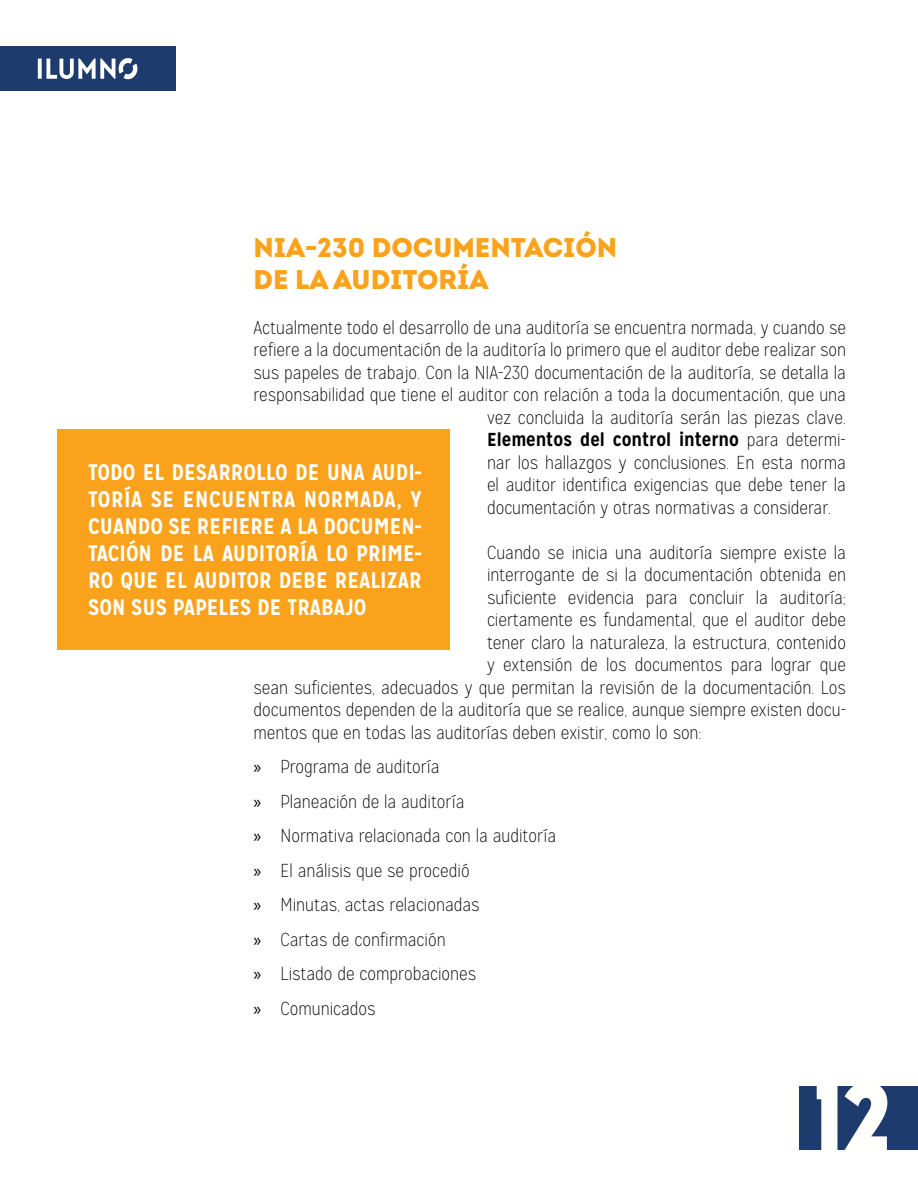
<style>
.page{position:relative;width:918px;height:1188px;background:#fff}
.page>*{position:absolute;margin:0;border:0;box-sizing:border-box;transform-origin:0 0}
.t1{font:900 97.5px "Mission Gothic";color:#fffffe}
.t2{font:900 27px/32.4px "Intro";color:#faa21b}
.t3{font:700 22.5px/27px "Mission Gothic";color:#fff;text-align:justify}
.t4{font:100 18.75px/34.5px "Mission Gothic";color:#000}
.t5{font:700 18.75px "Mission Gothic";color:#000}
.s1{font-weight:100}
.s2{font-family:"Myriad Pro";font-weight:400}
</style>
<div class="page">
<div style="left:799px;top:1087px;width:119px;height:63px;background:#1d3c6d"></div>
<div style="left:0;top:46px;width:175px;height:45px;background:#1d3c6d"></div>
<svg style="left:38px;top:58px;width:99px;height:21px"></svg>
<div style="left:57px;top:429px;width:393px;height:221px;background:#faa21b"></div>
<h2 class="t2" style="left:254px;top:230px;width:365px">NIA-230 DOCUMENTACIÓN<br>DE LA AUDITORÍA</h2>
<p class="t4" style="left:254px;top:310px;width:594px">Actualmente todo el desarrollo de una auditoría se encuentra normada, y cuando se</p>
<p class="t4" style="left:254px;top:333px;width:594px">refiere a la documentación de la auditoría lo primero que el auditor debe realizar son</p>
<p class="t4" style="left:254px;top:355px;width:594px">sus papeles de trabajo. Con la NIA-230 documentación de la auditoría, se detalla la</p>
<p class="t4" style="left:254px;top:378px;width:594px">responsabilidad que tiene el auditor con relación a toda la documentación, que una</p>
<p class="t4" style="left:487px;top:400px;width:360px">vez concluida la auditoría serán las piezas clave.</p>
<p class="t5" style="left:487px;top:428px;width:360px">Elementos del control interno <span class="s1">para determi-</span></p>
<p class="t4" style="left:487px;top:445px;width:360px">nar los hallazgos y conclusiones. En esta norma</p>
<p class="t4" style="left:487px;top:468px;width:361px">el auditor identifica exigencias que debe tener la</p>
<p class="t4" style="left:487px;top:490px;width:346px">documentación y otras normativas a considerar.</p>
<p class="t4" style="left:487px;top:535px;width:360px">Cuando se inicia una auditoría siempre existe la</p>
<p class="t4" style="left:487px;top:558px;width:360px">interrogante de si la documentación obtenida en</p>
<p class="t4" style="left:487px;top:580px;width:360px">suficiente evidencia para concluir la auditoría;</p>
<p class="t4" style="left:487px;top:603px;width:360px">ciertamente es fundamental, que el auditor debe</p>
<p class="t4" style="left:487px;top:625px;width:360px">tener claro la naturaleza, la estructura, contenido</p>
<p class="t4" style="left:487px;top:648px;width:361px">y extensión de los documentos para lograr que</p>
<p class="t4" style="left:254px;top:670px;width:594px">sean suficientes, adecuados y que permitan la revisión de la documentación. Los</p>
<p class="t4" style="left:254px;top:693px;width:594px">documentos dependen de la auditoría que se realice, aunque siempre existen docu-</p>
<p class="t4" style="left:254px;top:715px;width:450px">mentos que en todas las auditorías deben existir, como lo son:</p>
<p class="t4" style="left:254px;top:750px;width:304px"><span class="s2">»</span> Programa de auditoría<br><span class="s2">»</span> Planeación de la auditoría<br><span class="s2">»</span> Normativa relacionada con la auditoría <span class="s2">»</span> El análisis que se procedió<br><span class="s2">»</span> Minutas, actas relacionadas<br><span class="s2">»</span> Cartas de confirmación<br><span class="s2">»</span> Listado de comprobaciones<br><span class="s2">»</span> Comunicados</p>
<p class="t3" style="left:88px;top:459px;width:335px">TODO EL DESARROLLO DE UNA AUDI-TORÍA SE ENCUENTRA NORMADA, Y CUANDO SE REFIERE A LA DOCUMEN-TACIÓN DE LA AUDITORÍA LO PRIME-RO QUE EL AUDITOR DEBE REALIZAR SON SUS PAPELES DE TRABAJO</p>
<h1 class="t1" style="left:814px;top:1054px;width:76px">12</h1>
</div>
